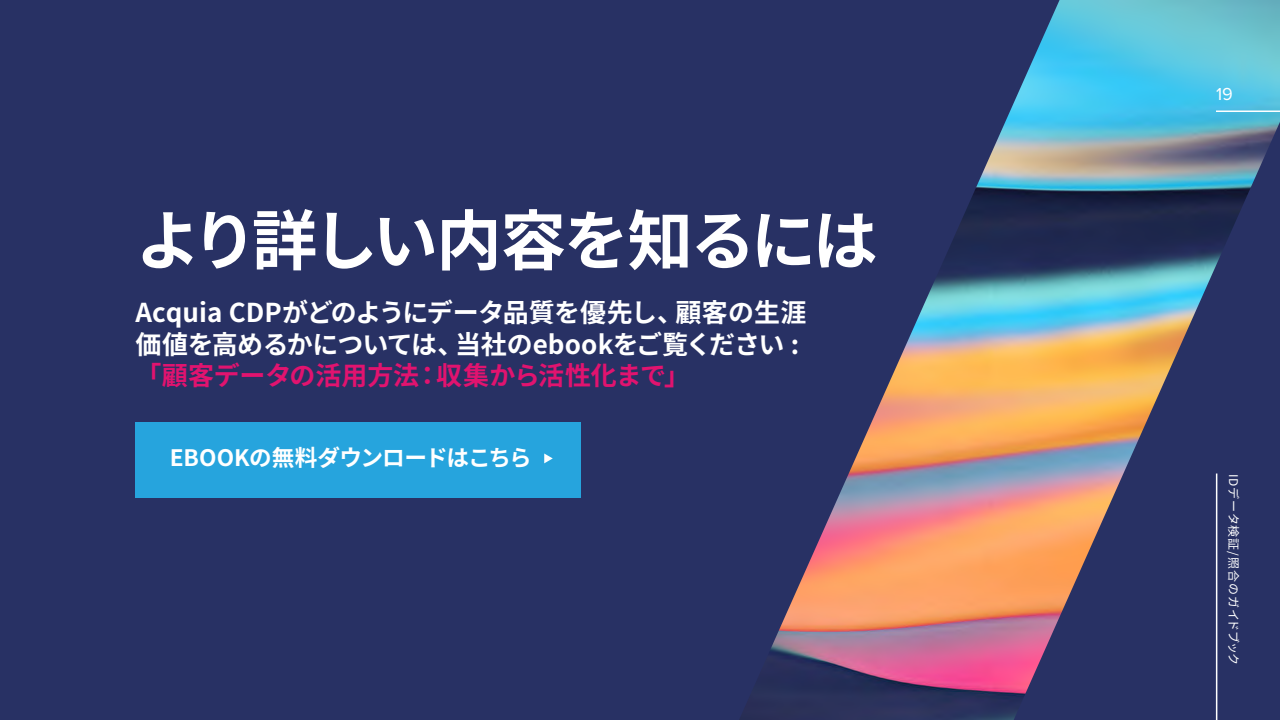
<style>
.page{position:relative;width:1280px;height:720px;background:#283164}
.page>*{position:absolute;margin:0;border:0;box-sizing:border-box;transform-origin:0 0}
.t1{font:700 65.6px "Noto Sans CJ Kjp";letter-spacing:-.06em;color:#fff}
.t2{font:700 26px/31.2px "Noto Sans CJ Kjp";letter-spacing:-.005em;color:#fff}
.t3{font:700 26px "Noto Sans CJ Kjp";letter-spacing:-.005em;color:#e1136f}
.t4{font:700 22.7px "Noto Sans CJ Kjp";letter-spacing:-.03em;color:#fff}
.t5{font:18px "Proxima Nova";color:#fff}
.t6{font:12px "Noto Sans CJ Kjp";letter-spacing:.055em;color:#fff}
</style>
<div class="page">
<img style="left:739px;top:0;width:541px;height:720px">
<div style="left:136px;top:422px;width:445px;height:76px;background:#26a4dd"></div>
<svg style="left:544px;top:454px;width:9px;height:9px"></svg>
<hr style="left:1216px;top:110px;width:64px;height:2px;background:#fff">
<hr style="left:1216px;top:474px;width:1px;height:246px;background:#fff">
<h1 class="t1" style="left:136px;top:204px;width:744px">より詳しい内容を知るには</h1>
<p class="t2" style="left:136px;top:298px;width:673px">Acquia CDPがどのようにデータ品質を優先し、顧客の生涯価値を高めるかについては、当社のebookをご覧ください :</p>
<p class="t3" style="left:136px;top:361px;width:556px">「顧客データの活用方法：収集から活性化まで」</p>
<p class="t4" style="left:170px;top:445px;width:364px">EBOOKの無料ダウンロードはこちら</p>
<p class="t5" style="left:1216px;top:83px;width:18px">19</p>
<p class="t6" style="left:1240px;top:474px;width:193px;rotate:90deg">IDデータ検証/照合のガイドブック</p>
</div>
